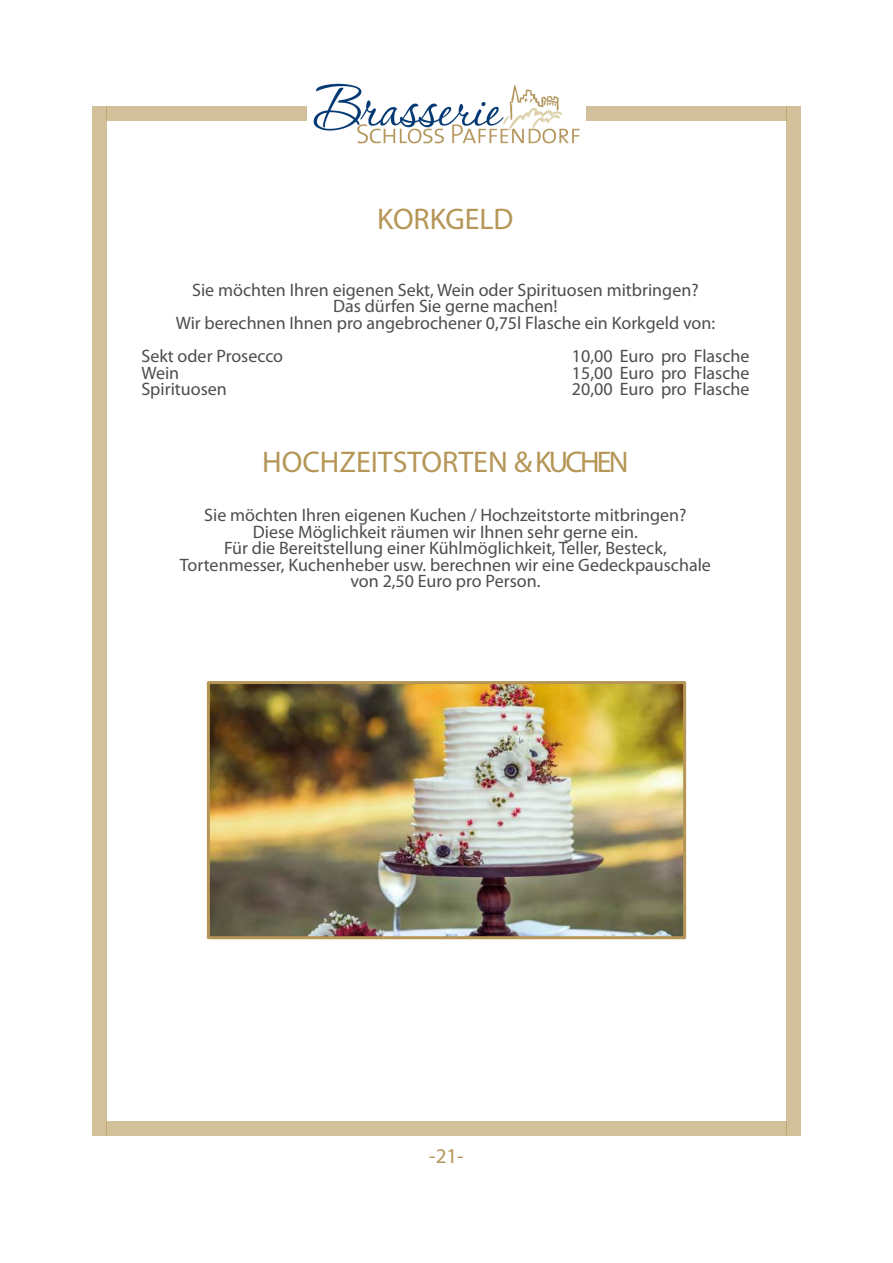
<style>
.page{position:relative;width:893px;height:1263px;background:#fff}
.page>*{position:absolute;margin:0;border:0;box-sizing:border-box;transform-origin:0 0}
.t1{font:30px "Myriad Pro";color:#b59657}
.t2{font:21px "Myriad Pro";color:#b59657}
.t3{font:18px/16.5px "Myriad Pro";color:#4d4d4d;text-align:center}
</style>
<div class="page">
<div style="left:106px;top:106px;width:213px;height:14px;background:#d2c09a"></div>
<div style="left:574px;top:106px;width:213px;height:14px;background:#d2c09a"></div>
<div style="left:106px;top:1121px;width:681px;height:14px;background:#d2c09a"></div>
<div style="left:92px;top:106px;width:14px;height:1029px;background:#d2c09a"></div>
<div style="left:787px;top:106px;width:14px;height:1029px;background:#d2c09a"></div>
<img style="left:308px;top:83px;width:277px;height:61px">
<img style="left:211px;top:685px;width:471px;height:250px">
<div style="left:207px;top:681px;width:479px;height:258px;border:3px solid #b59657"></div>
<h1 class="t1" style="left:377px;top:206px;width:138px">KORKGELD</h1>
<p class="t3" style="left:176px;top:283px;width:541px">Sie möchten Ihren eigenen Sekt, Wein oder Spirituosen mitbringen?<br>Das dürfen Sie gerne machen!<br>Wir berechnen Ihnen pro angebrochener 0,75l Flasche ein Korkgeld von:</p>
<p class="t3" style="left:141px;top:349px;width:143px">Sekt oder Prosecco</p>
<p class="t3" style="left:572px;top:349px;width:179px">10,00 Euro pro Flasche</p>
<p class="t3" style="left:141px;top:366px;width:39px">Wein</p>
<p class="t3" style="left:572px;top:366px;width:179px">15,00 Euro pro Flasche</p>
<p class="t3" style="left:141px;top:382px;width:87px">Spirituosen</p>
<p class="t3" style="left:572px;top:382px;width:179px">20,00 Euro pro Flasche</p>
<h1 class="t1" style="left:262px;top:449px;width:368px">HOCHZEITSTORTEN &amp;KUCHEN</h1>
<p class="t3" style="left:180px;top:508px;width:532px">Sie möchten Ihren eigenen Kuchen / Hochzeitstorte mitbringen?<br>Diese Möglichkeit räumen wir Ihnen sehr gerne ein.<br>Für die Bereitstellung einer Kühlmöglichkeit, Teller, Besteck, Tortenmesser, Kuchenheber usw. berechnen wir eine Gedeckpauschale von 2,50 Euro pro Person.</p>
<p class="t2" style="left:429px;top:1147px;width:36px">-21-</p>
</div>
